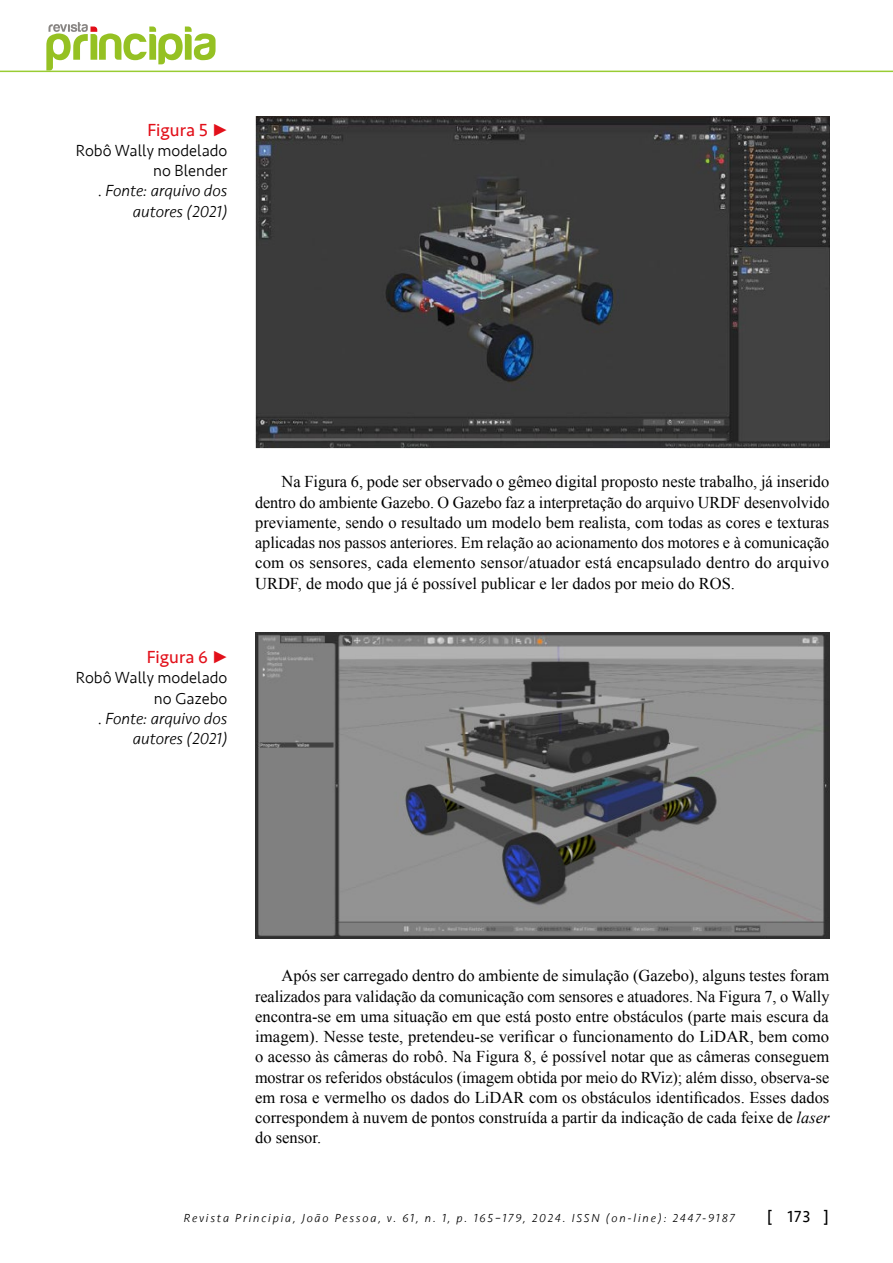
<style>
.page{position:relative;width:893px;height:1263px;background:#fff}
.page>*{position:absolute;margin:0;border:0;box-sizing:border-box;transform-origin:0 0}
.t1{font:18px "Seravek";color:#e2101a}
.t2{font:16.5px/20.2px "Times New Roman";color:#000;text-align:justify}
.t3{font:italic 300 16.5px/20.2px "Seravek";color:#000;text-align:right}
.t4{font:16.5px "Seravek";color:#000}
.t5{font:italic 300 12px "Seravek";letter-spacing:.15em;color:#000}
.s1{font-style:normal}
.s2{font-style:italic}
</style>
<div class="page">
<hr style="left:0;top:71px;width:893px;height:1px;background:#9c3">
<img style="left:255px;top:117px;width:574px;height:332px">
<img style="left:255px;top:632px;width:574px;height:307px">
<svg style="left:46px;top:22px;width:170px;height:49px"></svg>
<p class="t1" style="left:147px;top:116px;width:82px">Figura 5 •</p>
<p class="t3" style="left:76px;top:141px;width:153px"><span class="s1">Robô Wally modelado no Blender<br>.</span> Fonte: arquivo dos autores (2021)</p>
<p class="t1" style="left:147px;top:643px;width:82px">Figura 6 •</p>
<p class="t3" style="left:76px;top:668px;width:153px"><span class="s1">Robô Wally modelado no Gazebo<br>.</span> Fonte: arquivo dos autores (2021)</p>
<p class="t2" style="left:255px;top:471px;width:576px;text-indent:26px">Na Figura 6, pode ser observado o gêmeo digital proposto neste trabalho, já inserido dentro do ambiente Gazebo. O Gazebo faz a interpretação do arquivo URDF desenvolvido previamente, sendo o resultado um modelo bem realista, com todas as cores e texturas aplicadas nos passos anteriores. Em relação ao acionamento dos motores e à comunicação com os sensores, cada elemento sensor/atuador está encapsulado dentro do arquivo URDF, de modo que já é possível publicar e ler dados por meio do ROS.</p>
<p class="t2" style="left:255px;top:965px;width:576px;text-indent:26px">Após ser carregado dentro do ambiente de simulação (Gazebo), alguns testes foram realizados para validação da comunicação com sensores e atuadores. Na Figura 7, o Wally encontra-se em uma situação em que está posto entre obstáculos (parte mais escura da imagem). Nesse teste, pretendeu-se verificar o funcionamento do LiDAR, bem como o acesso às câmeras do robô. Na Figura 8, é possível notar que as câmeras conseguem mostrar os referidos obstáculos (imagem obtida por meio do RViz); além disso, observa-se em rosa e vermelho os dados do LiDAR com os obstáculos identificados. Esses dados correspondem à nuvem de pontos construída a partir da indicação de cada feixe de <span class="s2">laser </span>do sensor.</p>
<p class="t5" style="left:184px;top:1211px;width:553px">Revista Principia, João Pessoa, v. 61, n. 1, p. 165–179, 2024. ISSN (on-line): 2447-9187</p>
<p class="t4" style="left:767px;top:1204px;width:64px">[ 173 ]</p>
</div>
